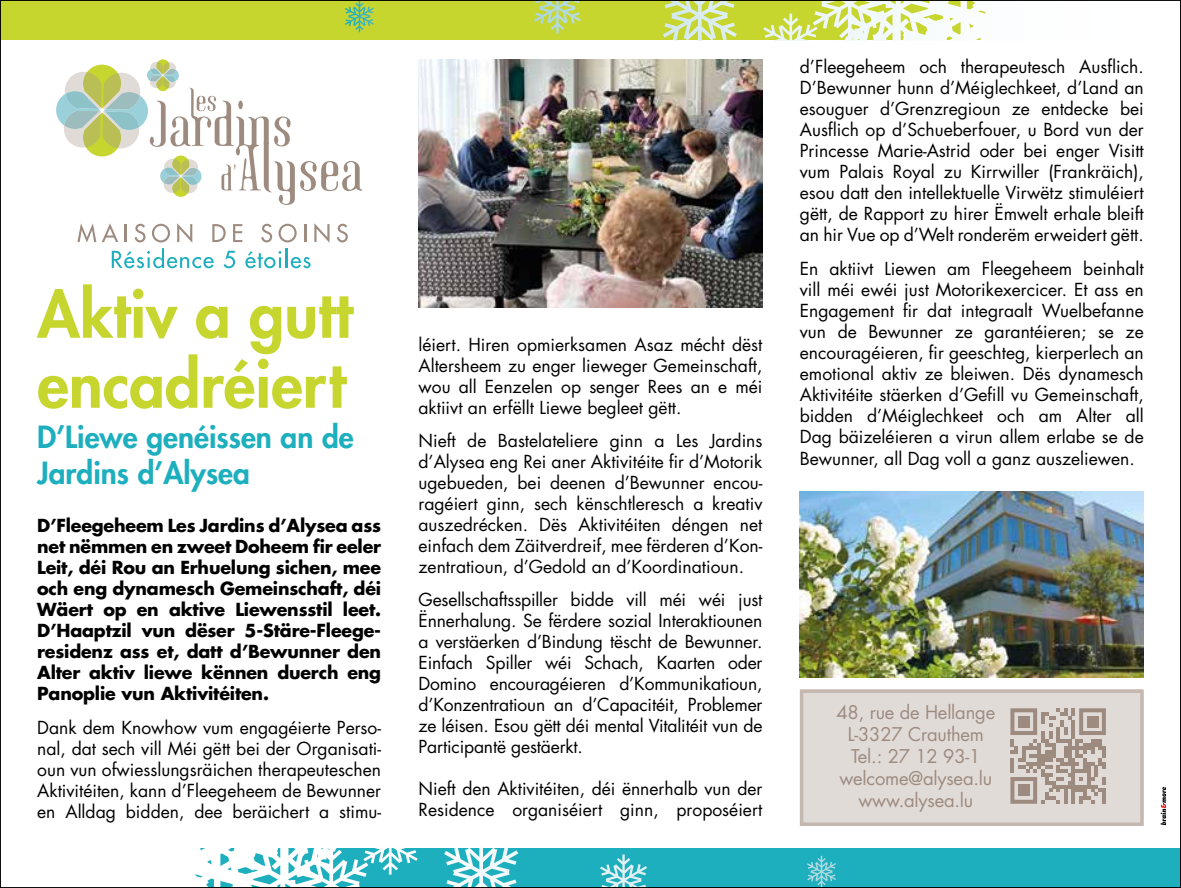
<style>
.page{position:relative;width:1181px;height:888px;background:#fff}
.page>*{position:absolute;margin:0;border:0;box-sizing:border-box;transform-origin:0 0}
.t1{font:800 63px/70px "Futura LT";color:#c7d52f}
.t2{font:800 29.75px/35.7px "Futura LT";color:#1dafbe}
.t3{font:18.38px/22.1px "Futura LT";letter-spacing:-.01em;color:#9d8b80;text-align:center}
.t4{font:17.5px/21px "Futura LT";color:#000;text-align:justify}
.t5{font:700 17.5px/21px "Futura LT";letter-spacing:-.01em;color:#000;text-align:justify}
</style>
<div class="page">
<div style="left:0;top:0;width:1181px;height:40px;background:#c7d52f"></div>
<svg style="left:663px;top:2px;width:516px;height:39px"></svg>
<div style="left:0;top:848px;width:1181px;height:40px;background:#1dafbe"></div>
<svg style="left:56px;top:59px;width:306px;height:146px"></svg>
<svg style="left:77px;top:223px;width:19px;height:19px"></svg>
<svg style="left:337px;top:224px;width:11px;height:18px"></svg>
<svg style="left:102px;top:223px;width:227px;height:45px"></svg>
<div style="left:800px;top:690px;width:342px;height:134px;background:#e1dbd7"></div>
<div style="left:800px;top:690px;width:343px;height:136px;border:4px solid #c5b8b0"></div>
<svg style="left:1010px;top:708px;width:96px;height:96px"></svg>
<div style="left:1018px;top:716px;width:11px;height:11px;background:#9d8b80"></div>
<div style="left:1086px;top:716px;width:12px;height:11px;background:#9d8b80"></div>
<div style="left:1018px;top:785px;width:11px;height:11px;background:#9d8b80"></div>
<svg style="left:1160px;top:787px;width:6px;height:38px"></svg>
<img style="left:800px;top:491px;width:343px;height:186px">
<img style="left:418px;top:59px;width:344px;height:249px">
<svg style="left:2px;top:848px;width:516px;height:38px"></svg>
<h1 class="t1" style="left:37px;top:278px;width:317px">Aktiv a gutt encadréiert</h1>
<h2 class="t2" style="left:37px;top:419px;width:318px">D’Liewe genéissen an de<br>Jardins d’Alysea</h2>
<p class="t5" style="left:37px;top:515px;width:345px">D’Fleegeheem Les Jardins d’Alysea ass net nëmmen en zweet Doheem fir eeler Leit, déi Rou an Erhuelung sichen, mee och eng dynamesch Gemeinschaft, déi Wäert op en aktive Liewensstil leet.<br>D’Haaptzil vun dëser 5-Stäre-Fleege&shy;residenz ass et, datt d’Bewunner den Alter aktiv liewe kënnen duerch eng Panoplie vun Aktivitéiten.</p>
<p class="t4" style="left:37px;top:717px;width:345px">Dank dem Knowhow vum engagéierte Perso&shy;nal, dat sech vill Méi gëtt bei der Organisati&shy;oun vun ofwiesslungsräichen therapeuteschen Aktivitéiten, kann d’Fleegeheem de Bewunner en Alldag bidden, dee beräichert a stimu-</p>
<p class="t4" style="left:418px;top:334px;width:345px">léiert. Hiren opmierksamen Asaz mécht dëst Altersheem zu enger lieweger Gemeinschaft, wou all Eenzelen op senger Rees an e méi aktiivt an erfëllt Liewe begleet gëtt.</p>
<p class="t4" style="left:418px;top:430px;width:345px">Nieft de Bastelateliere ginn a Les Jardins d’Alysea eng Rei aner Aktivitéite fir d’Motorik ugebueden, bei deenen d’Bewunner encou&shy;ragéiert ginn, sech kënschtleresch a kreativ auszedrécken. Dës Aktivitéiten déngen net einfach dem Zäitverdreif, mee fërderen d’Kon&shy;zentratioun, d’Gedold an d’Koordinatioun.</p>
<p class="t4" style="left:418px;top:590px;width:345px">Gesellschaftsspiller bidde vill méi wéi just Ënnerhalung. Se fërdere sozial Interaktiounen a verstäerken d’Bindung tëscht de Bewunner.<br>Einfach Spiller wéi Schach, Kaarten oder Domino encouragéieren d’Kommunikatioun, d’Konzentratioun an d’Capacitéit, Problemer ze léisen. Esou gëtt déi mental Vitalitéit vun de Participantë gestäerkt.</p>
<p class="t4" style="left:418px;top:779px;width:345px">Nieft den Aktivitéiten, déi ënnerhalb vun der<br>Residence organiséiert ginn, proposéiert</p>
<p class="t4" style="left:800px;top:57px;width:345px">d’Fleegeheem och therapeutesch Ausflich.<br>D’Bewunner hunn d’Méiglechkeet, d’Land an esouguer d’Grenzregioun ze entdecke bei Ausflich op d’Schueberfouer, u Bord vun der Princesse Marie-Astrid oder bei enger Visitt vum Palais Royal zu Kirrwiller (Frankräich), esou datt den intellektuelle Virwëtz stimuléiert gëtt, de Rapport zu hirer Ëmwelt erhale bleift an hir Vue op d’Welt ronderëm erweidert gëtt.</p>
<p class="t4" style="left:800px;top:258px;width:345px">En aktiivt Liewen am Fleegeheem beinhalt vill méi ewéi just Motorikexercicer. Et ass en Engagement fir dat integraalt Wuelbefanne vun de Bewunner ze garantéieren; se ze encouragéieren, fir geeschteg, kierperlech an emotional aktiv ze bleiwen. Dës dynamesch Aktivitéite stäerken d’Gefill vu Gemeinschaft, bidden d’Méiglechkeet och am Alter all Dag bäizeléieren a virun allem erlabe se de Bewunner, all Dag voll a ganz auszeliewen.</p>
<p class="t3" style="left:836px;top:702px;width:160px">48, rue de Hellange<br>L-3327 Crauthem<br>Tel.: 27 12 93-1 welcome@alysea.lu www.alysea.lu</p>
</div>
